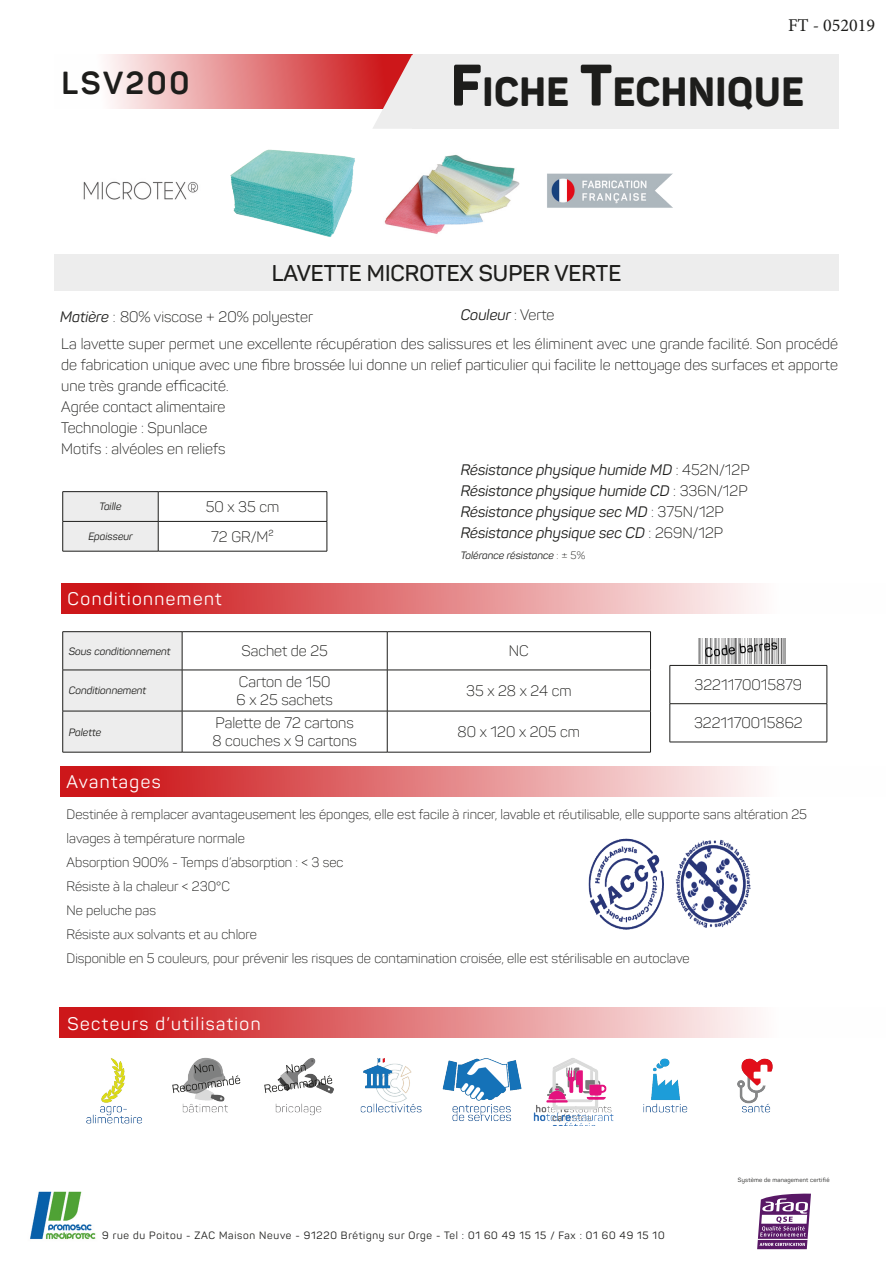
<style>
.page{position:relative;width:893px;height:1263px;background:#fff}
.page>*{position:absolute;margin:0;border:0;box-sizing:border-box;transform-origin:0 0}
.t1{font:800 40.35px "Panton";letter-spacing:.015em;color:#1d1d1b;scale:.96 1}
.t2{font:700 31.5px "Panton";letter-spacing:.08em;color:#1d1d1b}
.t3{font:600 22.5px "Panton";color:#1d1d1b}
.t4{font:18px "Panton";letter-spacing:.08em;color:#fff}
.t5{font:18px "Minion Pro";color:#1d1d1b}
.t6{font:300 15px/21px "Panton";color:#1d1d1b}
.t7{font:italic 15px/21px "Panton";color:#1d1d1b}
.t8{font:300 13.5px/24px "Panton";color:#1d1d1b}
.t9{font:italic 10.5px "Panton";color:#1d1d1b}
.t10{font:10.5px "Panton";letter-spacing:.07em;color:#1d1d1b}
.t11{font:6px "Panton";letter-spacing:.03em;color:#1d1d1b}
.s1{font-size:57.6px}
.s2{font-weight:400;font-style:italic}
.s3{font-weight:300;font-style:normal}
</style>
<div class="page">
<div style="left:413px;top:54px;width:426px;height:75px;background:#ededed"></div>
<svg style="left:106px;top:54px;width:266px;height:55px;background:#e58c8e"></svg>
<svg style="left:372px;top:54px;width:41px;height:75px;background:#df8c8e"></svg>
<div style="left:60px;top:765px;width:826px;height:31px;background:linear-gradient(to right,#c9070a,#fff)"></div>
<div style="left:60px;top:1007px;width:826px;height:31px;background:linear-gradient(to right,#c9070a,#fff)"></div>
<div style="left:61px;top:583px;width:825px;height:31px;background:linear-gradient(to right,#c9070a,#fff)"></div>
<img style="left:30px;top:1191px;width:66px;height:49px">
<svg style="left:757px;top:1193px;width:54px;height:56px"></svg>
<hr style="left:758px;top:1239px;width:50px;height:1px;background:#fff">
<img style="left:698px;top:638px;width:88px;height:25px">
<hr style="left:670px;top:665px;width:157px;height:1px;background:#1d1d1b">
<hr style="left:827px;top:666px;width:1px;height:37px;background:#1d1d1b">
<hr style="left:670px;top:703px;width:157px;height:1px;background:#1d1d1b">
<hr style="left:827px;top:704px;width:1px;height:38px;background:#1d1d1b">
<hr style="left:670px;top:742px;width:157px;height:1px;background:#1d1d1b">
<hr style="left:670px;top:666px;width:1px;height:37px;background:#1d1d1b">
<hr style="left:670px;top:704px;width:1px;height:38px;background:#1d1d1b">
<div style="left:63px;top:632px;width:119px;height:120px;background:#ededed"></div>
<hr style="left:387px;top:632px;width:1px;height:38px;background:#1d1d1b">
<hr style="left:182px;top:670px;width:205px;height:1px;background:#1d1d1b">
<hr style="left:387px;top:670px;width:264px;height:1px;background:#1d1d1b">
<hr style="left:387px;top:670px;width:1px;height:41px;background:#1d1d1b">
<hr style="left:182px;top:711px;width:205px;height:1px;background:#1d1d1b">
<hr style="left:387px;top:711px;width:264px;height:1px;background:#1d1d1b">
<hr style="left:387px;top:711px;width:1px;height:41px;background:#1d1d1b">
<hr style="left:63px;top:670px;width:119px;height:1px;background:#1d1d1b">
<hr style="left:63px;top:711px;width:119px;height:1px;background:#1d1d1b">
<hr style="left:182px;top:631px;width:205px;height:1px;background:#1d1d1b">
<hr style="left:387px;top:631px;width:264px;height:1px;background:#1d1d1b">
<hr style="left:650px;top:632px;width:1px;height:38px;background:#1d1d1b">
<hr style="left:650px;top:670px;width:1px;height:41px;background:#1d1d1b">
<hr style="left:650px;top:711px;width:1px;height:41px;background:#1d1d1b">
<hr style="left:182px;top:752px;width:205px;height:1px;background:#1d1d1b">
<hr style="left:387px;top:752px;width:264px;height:1px;background:#1d1d1b">
<hr style="left:63px;top:631px;width:119px;height:1px;background:#1d1d1b">
<hr style="left:62px;top:632px;width:1px;height:38px;background:#1d1d1b">
<hr style="left:182px;top:632px;width:1px;height:38px;background:#1d1d1b">
<hr style="left:62px;top:670px;width:1px;height:41px;background:#1d1d1b">
<hr style="left:182px;top:670px;width:1px;height:41px;background:#1d1d1b">
<hr style="left:62px;top:711px;width:1px;height:41px;background:#1d1d1b">
<hr style="left:182px;top:711px;width:1px;height:41px;background:#1d1d1b">
<hr style="left:63px;top:752px;width:119px;height:1px;background:#1d1d1b">
<hr style="left:158px;top:491px;width:169px;height:1px;background:#1d1d1b">
<hr style="left:158px;top:521px;width:169px;height:1px;background:#1d1d1b">
<svg style="left:327px;top:492px;width:1px;height:59px"></svg>
<hr style="left:158px;top:551px;width:169px;height:1px;background:#1d1d1b">
<hr style="left:63px;top:491px;width:95px;height:1px;background:#1d1d1b">
<svg style="left:62px;top:492px;width:97px;height:59px;background:#e3e3e3"></svg>
<hr style="left:63px;top:551px;width:95px;height:1px;background:#1d1d1b">
<div style="left:54px;top:254px;width:785px;height:37px;background:#ededed"></div>
<img style="left:86px;top:1058px;width:56px;height:66px">
<img style="left:172px;top:1057px;width:69px;height:56px">
<img style="left:264px;top:1058px;width:70px;height:55px">
<img style="left:360px;top:1058px;width:62px;height:55px">
<img style="left:442px;top:1058px;width:80px;height:63px">
<img style="left:534px;top:1058px;width:80px;height:67px">
<img style="left:643px;top:1058px;width:45px;height:55px">
<img style="left:737px;top:1058px;width:36px;height:55px">
<img style="left:230px;top:149px;width:125px;height:88px">
<img style="left:83px;top:181px;width:116px;height:19px">
<img style="left:384px;top:155px;width:136px;height:79px">
<img style="left:547px;top:173px;width:126px;height:35px">
<img style="left:588px;top:838px;width:76px;height:91px">
<img style="left:676px;top:839px;width:75px;height:89px">
<h2 class="t2" style="left:61px;top:63px;width:129px">LSV200</h2>
<p class="t5" style="left:788px;top:13px;width:89px">FT - 052019</p>
<h1 class="t1" style="left:451px;top:66px;width:369px"><span class="s1">F</span>ICHE <span class="s1">T</span>ECHNIQUE</h1>
<h3 class="t3" style="left:272px;top:259px;width:351px">LAVETTE MICROTEX SUPER VERTE</h3>
<p class="t6" style="left:60px;top:306px;width:254px"><span class="s2">Matière</span> : 80% viscose + 20% polyester</p>
<p class="t7" style="left:461px;top:304px;width:95px">Couleur <span class="s3">: Verte</span></p>
<p class="t6" style="left:61px;top:333px;width:778px">La lavette super permet une excellente récupération des salissures et les éliminent avec une grande facilité. Son procédé de fabrication unique avec une fibre brossée lui donne un relief particulier qui facilite le nettoyage des surfaces et apporte une très grande efficacité.<br>Agrée contact alimentaire<br>Technologie : Spunlace<br>Motifs : alvéoles en reliefs</p>
<p class="t9" style="left:99px;top:500px;width:24px">Taille</p>
<p class="t6" style="left:206px;top:496px;width:75px">50 x 35 cm</p>
<p class="t9" style="left:88px;top:530px;width:46px">Epaisseur</p>
<p class="t6" style="left:211px;top:526px;width:64px">72 GR/M²</p>
<p class="t4" style="left:68px;top:588px;width:155px">Conditionnement</p>
<p class="t7" style="left:461px;top:459px;width:290px">Résistance physique humide MD <span class="s3">: 452N/12P </span>Résistance physique humide CD <span class="s3">: 336N/12P </span>Résistance physique sec MD <span class="s3">: 375N/12P </span>Résistance physique sec CD <span class="s3">: 269N/12P</span></p>
<p class="t9" style="left:461px;top:549px;width:126px">Tolérance résistance <span class="s3">: ± 5%</span></p>
<p class="t9" style="left:69px;top:644px;width:103px">Sous conditionnement</p>
<p class="t6" style="left:241px;top:640px;width:88px">Sachet de 25</p>
<p class="t6" style="left:509px;top:640px;width:21px">NC</p>
<p class="t9" style="left:69px;top:684px;width:79px">Conditionnement</p>
<p class="t6" style="left:237px;top:673px;width:98px;line-height:18px">Carton de 150<br>6 x 25 sachets</p>
<p class="t6" style="left:466px;top:680px;width:107px">35 x 28 x 24 cm</p>
<p class="t9" style="left:69px;top:725px;width:34px">Palette</p>
<p class="t6" style="left:212px;top:714px;width:146px;line-height:18px">Palette de 72 cartons<br>8 couches x 9 cartons</p>
<p class="t6" style="left:458px;top:721px;width:124px">80 x 120 x 205 cm</p>
<p class="t4" style="left:67px;top:770px;width:96px">Avantages</p>
<p class="t6" style="left:695px;top:674px;width:109px">3221170015879</p>
<p class="t6" style="left:694px;top:712px;width:110px">3221170015862</p>
<p class="t8" style="left:67px;top:802px;width:742px">Destinée à remplacer avantageusement les éponges, elle est facile à rincer, lavable et réutilisable, elle supporte sans altération 25 lavages à température normale<br>Absorption 900% - Temps d’absorption : &lt; 3 sec<br>Résiste à la chaleur &lt; 230°C<br>Ne peluche pas<br>Résiste aux solvants et au chlore<br>Disponible en 5 couleurs, pour prévenir les risques de contamination croisée, elle est stérilisable en autoclave</p>
<p class="t4" style="left:68px;top:1013px;width:195px">Secteurs d’utilisation</p>
<p class="t10" style="left:102px;top:1228px;width:564px">9 rue du Poitou - ZAC Maison Neuve - 91220 Brétigny sur Orge - Tel : 01 60 49 15 15 / Fax : 01 60 49 15 10</p>
<p class="t11" style="left:738px;top:1176px;width:93px">Système de management certifié</p>
</div>
